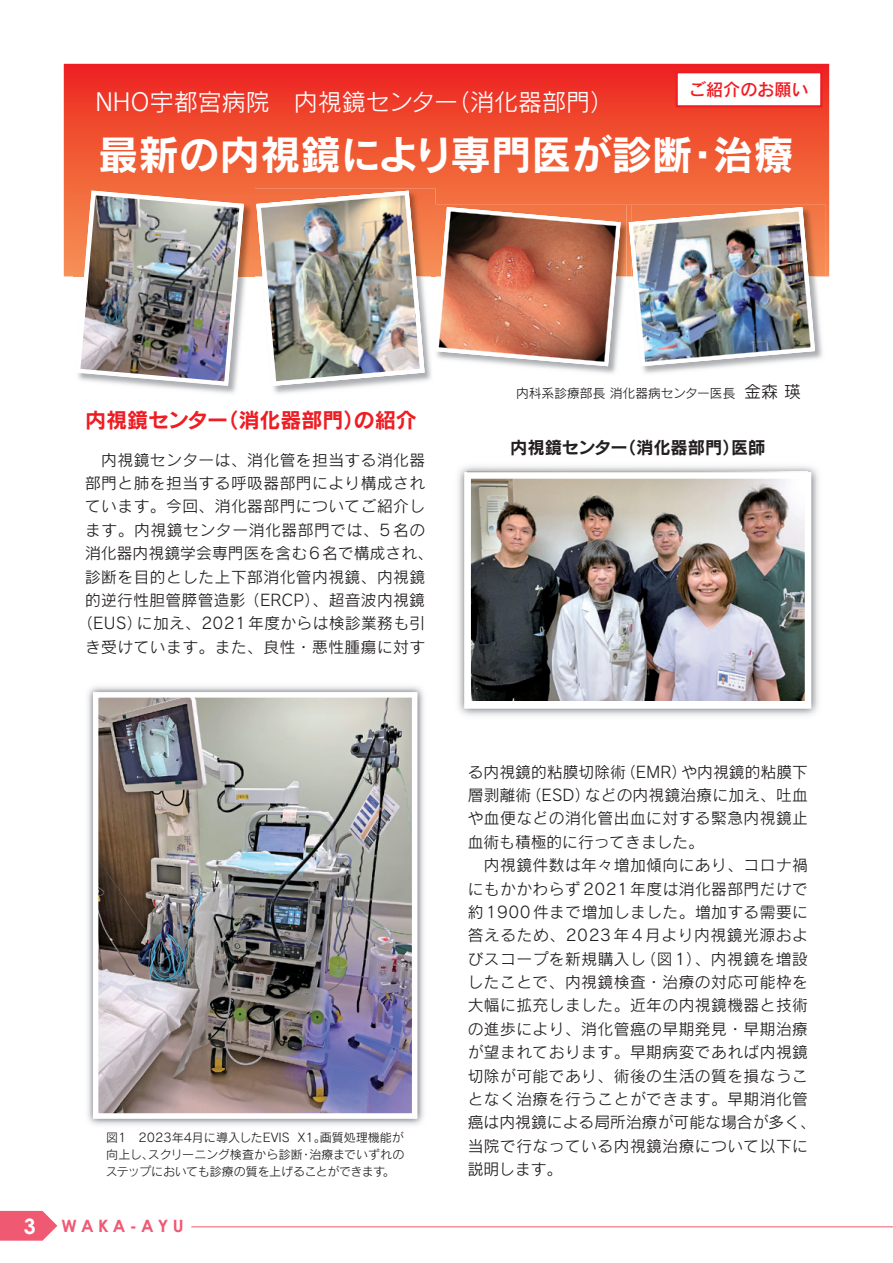
<style>
.page{position:relative;width:893px;height:1263px;background:#fff}
.page>*{position:absolute;margin:0;border:0;box-sizing:border-box;transform-origin:0 0}
.t1{font:40.5px "Rodin Pro B";color:#fff}
.t2{font:24px "Rodin Pro M";color:#fff}
.t3{font:700 21.3px "Century Gothic";color:#fff}
.t4{font:21px "Rodin Pro B";color:#ee1d23}
.t5{font:21px "Rodin Pro B";letter-spacing:-.03em;color:#ee1d23}
.t6{font:17.25px "Rodin Pro B";color:#231f20}
.t7{font:17.25px "Rodin Pro B";letter-spacing:-.03em;color:#231f20}
.t8{font:17.25px "Rodin Pro DB";color:#ee1d23}
.t9{font:700 16.95px "Century Gothic";letter-spacing:.25em;color:#f05972}
.t10{font:16.95px "Rodin Pro M";color:#231f20}
.t11{font:15.75px/23.4px "Rodin Pro M";letter-spacing:.03em;color:#231f20}
.t12{font:15.75px "Rodin Pro M";letter-spacing:.005em;color:#231f20}
.t13{font:15.75px "Rodin Pro M";color:#231f20}
.t14{font:12.75px "Rodin Pro M";color:#231f20}
.t15{font:12px "Rodin Pro M";color:#231f20}
.t16{font:12px "Rodin Pro M";letter-spacing:-.02em;color:#231f20}
</style>
<div class="page">
<svg style="left:0;top:1211px;width:57px;height:30px;background:#f16e84"></svg>
<hr style="left:191px;top:1226px;width:702px;height:1px;background:#f05972">
<svg style="left:64px;top:64px;width:765px;height:212px;background:#ef492e"></svg>
<img style="left:458px;top:466px;width:361px;height:250px">
<div style="left:677px;top:72px;width:144px;height:34px;background:#fff"></div>
<div style="left:676px;top:71px;width:146px;height:36px;border:2px solid #ee1d23"></div>
<img style="left:87px;top:686px;width:337px;height:439px">
<img style="left:171px;top:188px;width:169px;height:206px">
<img style="left:817px;top:276px;width:9px;height:83px">
<img style="left:817px;top:205px;width:9px;height:71px">
<img style="left:73px;top:188px;width:173px;height:200px">
<img style="left:254px;top:188px;width:563px;height:200px">
<img style="left:99px;top:698px;width:312px;height:414px">
<div style="left:93px;top:692px;width:324px;height:426px;border:5px solid #fff"></div>
<img style="left:472px;top:479px;width:332px;height:222px">
<div style="left:465px;top:472px;width:346px;height:236px;border:6px solid #fff"></div>
<h2 class="t2" style="left:446px;top:86px;width:170px">（消化器部門(</h2>
<h2 class="t2" style="left:95px;top:86px;width:365px">NHO宇都宮病院　内視鏡センター</h2>
<p class="t8" style="left:689px;top:78px;width:121px">ご紹介のお願い</p>
<h1 class="t1" style="left:98px;top:128px;width:596px">最新の内視鏡により専門医が診断</h1>
<h1 class="t1" style="left:683px;top:128px;width:42px">・</h1>
<h1 class="t1" style="left:713px;top:128px;width:83px">治療</h1>
<h3 class="t4" style="left:217px;top:406px;width:149px">（消化器部門）</h3>
<h3 class="t5" style="left:85px;top:406px;width:145px">内視鏡センター</h3>
<h3 class="t4" style="left:354px;top:406px;width:65px">の紹介</h3>
<p class="t11" style="left:85px;top:447px;width:342px">　内視鏡センターは、消化管を担当する消化器</p>
<p class="t11" style="left:85px;top:471px;width:342px">部門と肺を担当する呼吸器部門により構成され</p>
<p class="t11" style="left:85px;top:494px;width:342px">ています。今回、消化器部門についてご紹介し</p>
<p class="t11" style="left:85px;top:518px;width:342px">ます。内視鏡センター消化器部門では、5名の</p>
<p class="t12" style="left:85px;top:543px;width:350px">消化器内視鏡学会専門医を含む6名で構成され、</p>
<p class="t11" style="left:85px;top:564px;width:342px">診断を目的とした上下部消化管内視鏡、内視鏡</p>
<p class="t11" style="left:85px;top:588px;width:341px">的逆行性胆管膵管造影（ERCP）、超音波内視鏡</p>
<p class="t11" style="left:137px;top:611px;width:290px">に加え、2021年度からは検診業務も引</p>
<p class="t11" style="left:85px;top:611px;width:342px;text-indent:-8px">（EUS）<br>き受けています。また、良性・悪性腫瘍に対す</p>
<p class="t14" style="left:516px;top:385px;width:221px">内科系診療部長消化器病センター医長</p>
<p class="t10" style="left:744px;top:381px;width:58px">金森瑛</p>
<p class="t6" style="left:619px;top:436px;width:122px">（消化器部門）</p>
<p class="t7" style="left:510px;top:436px;width:119px">内視鏡センター</p>
<p class="t6" style="left:731px;top:436px;width:36px">医師</p>
<h3 class="t3" style="left:24px;top:1212px;width:13px">3</h3>
<p class="t15" style="left:106px;top:1129px;width:185px">図1　2023年4月に導入したEVIS</p>
<p class="t15" style="left:320px;top:1129px;width:85px">画質処理機能が</p>
<p class="t15" style="left:298px;top:1129px;width:29px">X1。</p>
<p class="t15" style="left:309px;top:1146px;width:97px">治療までいずれの</p>
<p class="t15" style="left:148px;top:1146px;width:157px">スクリーニング検査から診断</p>
<p class="t15" style="left:106px;top:1146px;width:49px">向上し、</p>
<p class="t15" style="left:300px;top:1146px;width:13px">・</p>
<p class="t16" style="left:106px;top:1163px;width:281px">ステップにおいても診療の質を上げることができます</p>
<p class="t15" style="left:383px;top:1163px;width:13px">。</p>
<p class="t9" style="left:62px;top:1215px;width:123px">WAKA-AYU</p>
<p class="t11" style="left:620px;top:759px;width:69px">（EMR）</p>
<p class="t11" style="left:585px;top:759px;width:225px;text-indent:-117px">る内視鏡的粘膜切除術<br>などの内視鏡治療に加え、吐血</p>
<p class="t12" style="left:681px;top:761px;width:128px">や内視鏡的粘膜下</p>
<p class="t11" style="left:526px;top:783px;width:66px">（ESD）</p>
<p class="t11" style="left:468px;top:783px;width:65px">層剥離術</p>
<p class="t11" style="left:468px;top:806px;width:342px">や血便などの消化管出血に対する緊急内視鏡止</p>
<p class="t13" style="left:468px;top:832px;width:238px">血術も積極的に行ってきました。</p>
<p class="t11" style="left:468px;top:853px;width:342px">　内視鏡件数は年々増加傾向にあり、コロナ禍</p>
<p class="t11" style="left:468px;top:876px;width:342px">にもかかわらず2021年度は消化器部門だけで</p>
<p class="t11" style="left:468px;top:900px;width:342px">約1900件まで増加しました。増加する需要に</p>
<p class="t11" style="left:468px;top:923px;width:342px">答えるため、2023年4月より内視鏡光源およ</p>
<p class="t11" style="left:640px;top:946px;width:169px">（図1）、内視鏡を増設</p>
<p class="t11" style="left:468px;top:946px;width:350px">びスコープを新規購入し<br>したことで、内視鏡検査・治療の対応可能枠を大幅に拡充しました。近年の内視鏡機器と技術の進歩により、消化管癌の早期発見・早期治療が望まれております。早期病変であれば内視鏡切除が可能であり、術後の生活の質を損なうことなく治療を行うことができます。早期消化管癌は内視鏡による局所治療が可能な場合が多く、当院で行なっている内視鏡治療について以下に説明します。</p>
</div>
